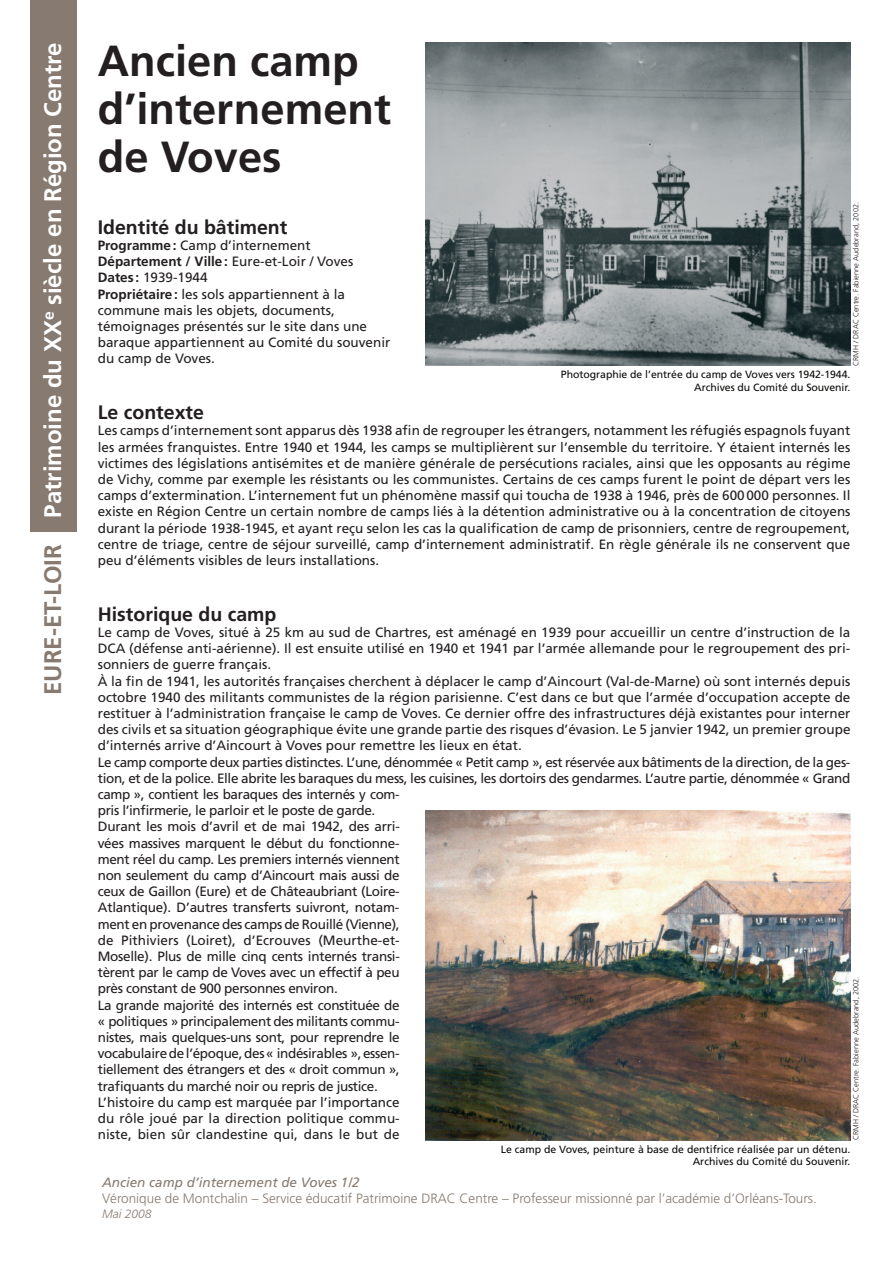
<style>
.page{position:relative;width:893px;height:1263px;background:#fff}
.page>*{position:absolute;margin:0;border:0;box-sizing:border-box;transform-origin:0 0}
.t1{font:700 43.5px/48px "Frutiger";color:#231f20}
.t2{font:700 24px "Frutiger";color:#fff}
.t3{font:700 24px "Frutiger";color:#877a70}
.t4{font:700 19.5px "Frutiger";color:#231f20}
.t5{font:13.5px/16.2px "Frutiger";color:#231f20}
.t6{font:300 13.5px "Frutiger";color:#877a70}
.t7{font:italic 13.5px "Frutiger";color:#877a70}
.t8{font:italic 300 12px "Frutiger";color:#877a70}
.t9{font:10.5px/12.6px "Frutiger";color:#0a0c09;text-align:right}
.t10{font:300 7.5px "Frutiger";color:#231f20}
.s1{font-weight:700}
</style>
<div class="page">
<div style="left:30px;top:0;width:47px;height:531px;background:#877a70"></div>
<img style="left:425px;top:43px;width:425px;height:323px">
<img style="left:425px;top:810px;width:425px;height:330px">
<h2 class="t2" style="left:39px;top:518px;width:477px;rotate:-90deg">Patrimoine du XX<sup>e</sup> siècle en Région Centre</h2>
<h2 class="t3" style="left:39px;top:695px;width:152px;rotate:-90deg">EURE-ET-LOIR</h2>
<h1 class="t1" style="left:98px;top:37px;width:295px">Ancien camp d’internement de Voves</h1>
<p class="t10" style="left:852px;top:366px;width:165px;rotate:-90deg">CRMH / DRAC Centre. Fabienne Audebrand, 2002.</p>
<h3 class="t4" style="left:98px;top:215px;width:191px">Identité du bâtiment</h3>
<p class="t5" style="left:98px;top:237px;width:294px"><span class="s1">Programme:</span> Camp d’internement <span class="s1">Département / Ville:</span> Eure-et-Loir / Voves <span class="s1">Dates :</span> 1939-1944<br><span class="s1">Propriétaire:</span> les sols appartiennent à la commune mais les objets, documents, témoignages présentés sur le site dans une baraque appartiennent au Comité du souvenir du camp de Voves.</p>
<h3 class="t4" style="left:98px;top:401px;width:108px">Le contexte</h3>
<p class="t5" style="left:98px;top:422px;width:754px;text-align:justify">Les camps d’internement sont apparus dès 1938 afin de regrouper les étrangers, notamment les réfugiés espagnols fuyant les armées franquistes. Entre 1940 et 1944, les camps se multiplièrent sur l’ensemble du territoire. Y étaient internés les victimes des législations antisémites et de manière générale de persécutions raciales, ainsi que les opposants au régime de Vichy, comme par exemple les résistants ou les communistes. Certains de ces camps furent le point de départ vers les camps d’extermination. L’internement fut un phénomène massif qui toucha de 1938 à 1946, près de 600000 personnes. Il existe en Région Centre un certain nombre de camps liés à la détention administrative ou à la concentration de citoyens durant la période 1938-1945, et ayant reçu selon les cas la qualification de camp de prisonniers, centre de regroupement, centre de triage, centre de séjour surveillé, camp d’internement administratif. En règle générale ils ne conservent que peu d’éléments visibles de leurs installations.</p>
<h3 class="t4" style="left:98px;top:602px;width:180px">Historique du camp</h3>
<p class="t5" style="left:98px;top:624px;width:754px">Le camp de Voves, situé à 25 km au sud de Chartres, est aménagé en 1939 pour accueillir un centre d’instruction de la DCA (défense anti-aérienne). Il est ensuite utilisé en 1940 et 1941 par l’armée allemande pour le regroupement des pri&shy;sonniers de guerre français.<br>À la fin de 1941, les autorités françaises cherchent à déplacer le camp d’Aincourt (Val-de-Marne) où sont internés depuis octobre 1940 des militants communistes de la région parisienne. C’est dans ce but que l’armée d’occupation accepte de restituer à l’administration française le camp de Voves. Ce dernier offre des infrastructures déjà existantes pour interner des civils et sa situation géographique évite une grande partie des risques d’évasion. Le 5 janvier 1942, un premier groupe d’internés arrive d’Aincourt à Voves pour remettre les lieux en état.<br>Le camp comporte deux parties distinctes. L’une, dénommée « Petit camp », est réservée aux bâtiments de la direction, de la ges&shy;tion, et de la police. Elle abrite les baraques du mess, les cuisines, les dortoirs des gendarmes. L’autre partie, dénommée « Grand camp », contient les baraques des internés y com-<br>pris l’infirmerie, le parloir et le poste de garde.<br>Durant les mois d’avril et de mai 1942, des arri-<br>vées massives marquent le début du fonctionne-<br>ment réel du camp. Les premiers internés viennent<br>non seulement du camp d’Aincourt mais aussi de<br>ceux de Gaillon (Eure) et de Châteaubriant (Loire-<br>Atlantique). D’autres transferts suivront, notam-<br>ment en provenance des camps de Rouillé (Vienne),<br>de Pithiviers (Loiret), d’Ecrouves (Meurthe-et-<br>Moselle). Plus de mille cinq cents internés transi-<br>tèrent par le camp de Voves avec un effectif à peu<br>près constant de 900 personnes environ.<br>La grande majorité des internés est constituée de<br>« politiques » principalement des militants commu-<br>nistes, mais quelques-uns sont, pour reprendre le<br>vocabulaire de l’époque, des « indésirables », essen-<br>tiellement des étrangers et des « droit commun »,<br>trafiquants du marché noir ou repris de justice.<br>L’histoire du camp est marquée par l’importance<br>du rôle joué par la direction politique commu-<br>niste, bien sûr clandestine qui, dans le but de</p>
<p class="t9" style="left:561px;top:368px;width:291px">Photographie de l’entrée du camp de Voves vers 1942-1944.<br>Archives du Comité du Souvenir.</p>
<p class="t10" style="left:852px;top:1140px;width:165px;rotate:-90deg">CRMH / DRAC Centre. Fabienne Audebrand, 2002.</p>
<p class="t9" style="left:501px;top:1142px;width:351px">Le camp de Voves, peinture à base de dentifrice réalisée par un détenu.<br>Archives du Comité du Souvenir.</p>
<p class="t7" style="left:102px;top:1175px;width:259px">Ancien camp d’internement de Voves 1/2</p>
<p class="t6" style="left:102px;top:1191px;width:716px">Véronique de Montchalin – Service éducatif Patrimoine DRAC Centre – Professeur missionné par l’académie d’Orléans-Tours.</p>
<p class="t8" style="left:102px;top:1207px;width:51px">Mai 2008</p>
</div>
